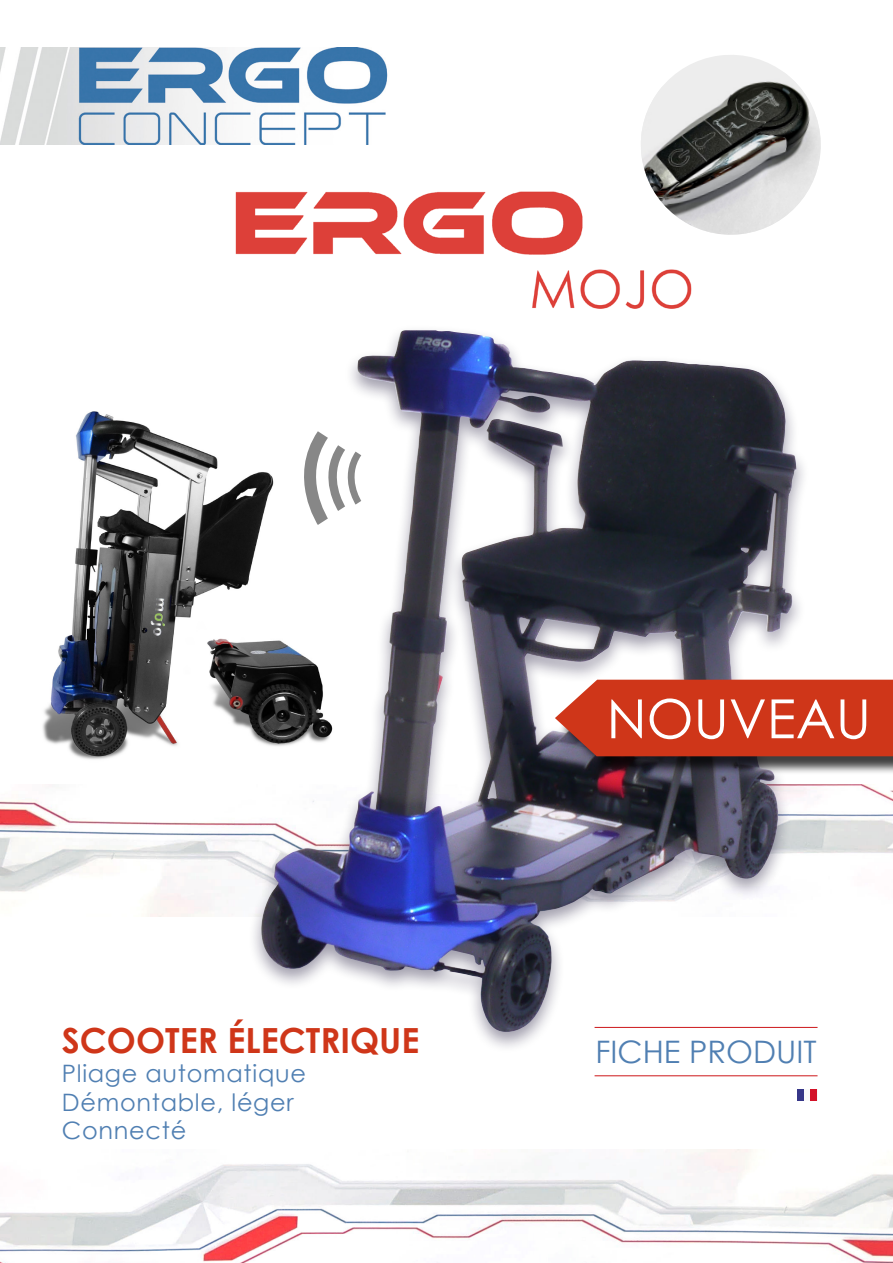
<style>
.page{position:relative;width:893px;height:1263px;background:#fff}
.page>*{position:absolute;margin:0;border:0;box-sizing:border-box;transform-origin:0 0}
.t1{font:54px "Century Gothic";color:#fff}
.t2{font:700 34.65px "Century Gothic";color:#cf3619}
.t3{font:31.05px "Century Gothic";color:#507fb2}
.t4{font:24px/28.8px "Century Gothic";letter-spacing:.03em;color:#507fb2}
</style>
<div class="page">
<img style="left:0;top:784px;width:893px;height:133px">
<img style="left:42px;top:411px;width:205px;height:349px">
<div style="left:247px;top:325px;width:563px;height:729px;background:#0e072c;opacity:.4"></div>
<img style="left:258px;top:332px;width:526px;height:706px">
<img style="left:235px;top:191px;width:457px;height:118px">
<img style="left:0;top:48px;width:388px;height:97px">
<div style="left:558px;top:682px;width:335px;height:93px;background:#000;opacity:.75"></div>
<div style="left:555px;top:680px;width:338px;height:76px;background:#cf3619"></div>
<img style="left:0;top:1149px;width:893px;height:114px">
<svg style="left:294px;top:418px;width:74px;height:116px"></svg>
<hr style="left:595px;top:1027px;width:222px;height:1px;background:#cd1719">
<hr style="left:595px;top:1075px;width:222px;height:1px;background:#cd1719">
<div style="left:797px;top:1089px;width:7px;height:11px;background:#363688"></div>
<div style="left:804px;top:1089px;width:6px;height:11px;background:#f9f9fa"></div>
<div style="left:810px;top:1089px;width:7px;height:11px;background:#d31128"></div>
<svg style="left:635px;top:55px;width:148px;height:185px"></svg>
<img style="left:638px;top:72px;width:183px;height:168px">
<h2 class="t2" style="left:62px;top:1014px;width:359px">SCOOTER ÉLECTRIQUE</h2>
<p class="t4" style="left:62px;top:1058px;width:246px">Pliage automatique<br>Démontable, léger<br>Connecté</p>
<h1 class="t1" style="left:607px;top:681px;width:266px">NOUVEAU</h1>
<p class="t3" style="left:595px;top:1030px;width:223px">FICHE PRODUIT</p>
</div>
